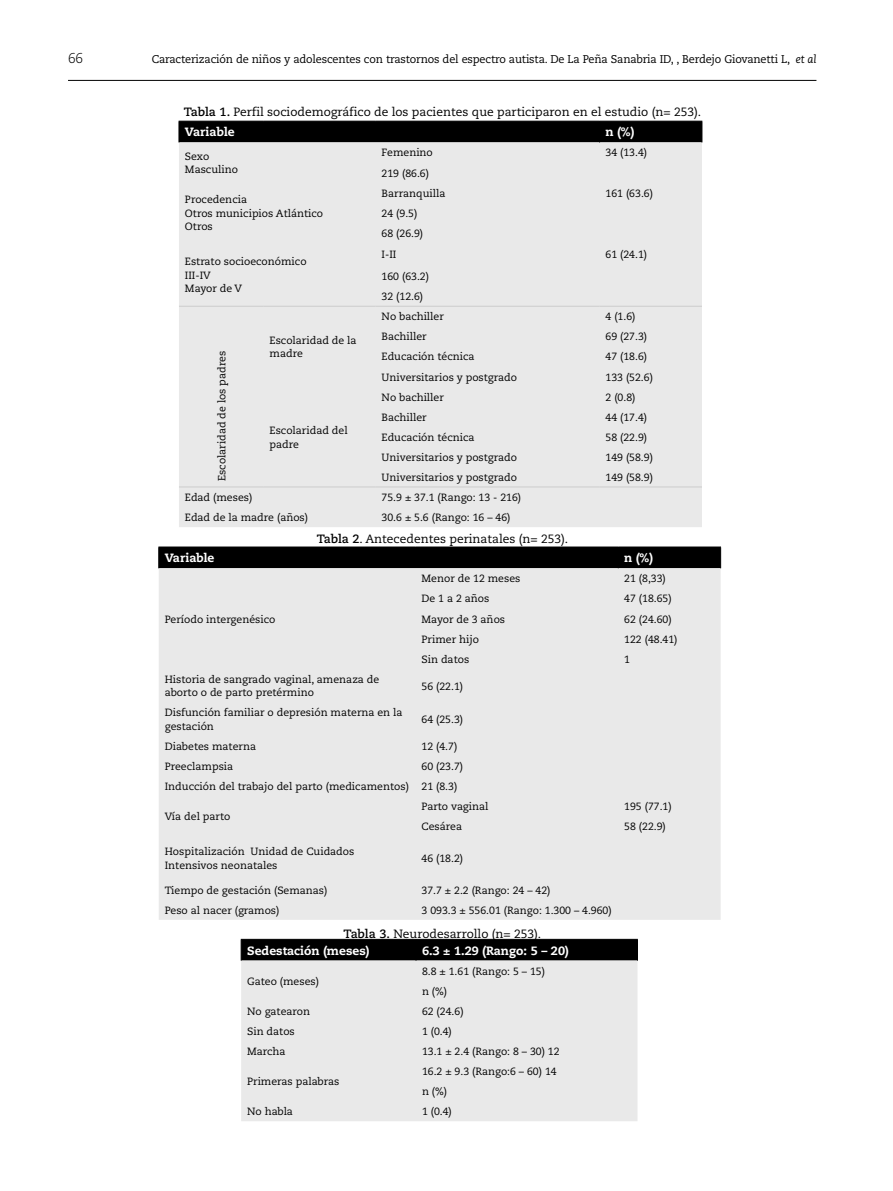
<style>
.page{position:relative;width:893px;height:1191px;background:#fff}
.page>*{position:absolute;margin:0;border:0;box-sizing:border-box;transform-origin:0 0}
.t1{font:300 14.25px "Caecilia LT Std";color:#000}
.t2{font:12px "Caecilia LT Std";color:#000}
.t3{font:800 12px "Caecilia LT Std";color:#fff}
.t4{font:11.25px "Caecilia LT Std";letter-spacing:-.015em;color:#000}
.t5{font:10.5px/13.5px "Caecilia LT Std";color:#000}
.s1{font-style:italic}
.s2{font-weight:700}
</style>
<div class="page">
<hr style="left:68px;top:80px;width:748px;height:1px;background:#000">
<div style="left:179px;top:142px;width:523px;height:385px;background:#e9e9e9"></div>
<div style="left:179px;top:121px;width:524px;height:21px;background:#000"></div>
<hr style="left:179px;top:306px;width:85px;height:1px;background:#ccc">
<hr style="left:179px;top:486px;width:85px;height:1px;background:#ccc">
<hr style="left:264px;top:306px;width:112px;height:1px;background:#ccc">
<hr style="left:376px;top:306px;width:224px;height:1px;background:#ccc">
<hr style="left:600px;top:306px;width:102px;height:1px;background:#ccc">
<hr style="left:264px;top:486px;width:112px;height:1px;background:#ccc">
<hr style="left:376px;top:486px;width:224px;height:1px;background:#ccc">
<hr style="left:600px;top:486px;width:102px;height:1px;background:#ccc">
<div style="left:159px;top:568px;width:562px;height:351px;background:#e9e9e9"></div>
<hr style="left:158px;top:546px;width:258px;height:1px;background:#000">
<hr style="left:416px;top:546px;width:202px;height:1px;background:#000">
<hr style="left:618px;top:546px;width:103px;height:1px;background:#000">
<div style="left:158px;top:547px;width:563px;height:21px;background:#000"></div>
<div style="left:241px;top:960px;width:396px;height:161px;background:#e9e9e9"></div>
<div style="left:241px;top:940px;width:397px;height:20px;background:#000"></div>
<hr style="left:241px;top:939px;width:175px;height:1px;background:#000">
<hr style="left:416px;top:939px;width:222px;height:1px;background:#000">
<h1 class="t1" style="left:68px;top:50px;width:17px">66</h1>
<p class="t4" style="left:152px;top:53px;width:666px">Caracterización de niños y adolescentes con trastornos del espectro autista. De La Peña Sanabria ID, , Berdejo Giovanetti L, <span class="s1">et al</span></p>
<p class="t2" style="left:184px;top:105px;width:519px"><span class="s2">Tabla 1.</span> Perfil sociodemográfico de los pacientes que participaron en el estudio (n= 253).</p>
<p class="t3" style="left:185px;top:125px;width:51px">Variable</p>
<p class="t3" style="left:606px;top:125px;width:30px">n (%)</p>
<p class="t5" style="left:185px;top:150px;width:55px">Sexo<br>Masculino</p>
<p class="t5" style="left:382px;top:146px;width:53px">Femenino</p>
<p class="t5" style="left:606px;top:146px;width:43px">34 (13.4)</p>
<p class="t5" style="left:382px;top:166px;width:49px">219 (86.6)</p>
<p class="t5" style="left:185px;top:193px;width:140px">Procedencia<br>Otros municipios Atlántico<br>Otros</p>
<p class="t5" style="left:185px;top:255px;width:123px">Estrato socioeconómico<br>III-IV<br>Mayor de V</p>
<p class="t5" style="left:215px;top:481px;width:131px;rotate:-90deg">Escolaridad de los padres</p>
<p class="t5" style="left:270px;top:333px;width:88px">Escolaridad de la madre</p>
<p class="t5" style="left:270px;top:424px;width:79px">Escolaridad del padre</p>
<p class="t5" style="left:382px;top:186px;width:65px">Barranquilla</p>
<p class="t5" style="left:606px;top:186px;width:49px">161 (63.6)</p>
<p class="t5" style="left:382px;top:203px;width:43px;line-height:20.1px">24 (9.5)<br>68 (26.9)</p>
<p class="t5" style="left:382px;top:248px;width:16px">I-II</p>
<p class="t5" style="left:606px;top:248px;width:43px">61 (24.1)</p>
<p class="t5" style="left:382px;top:267px;width:49px;line-height:20.1px">160 (63.2)<br>32 (12.6)</p>
<p class="t5" style="left:382px;top:310px;width:64px">No bachiller</p>
<p class="t5" style="left:606px;top:310px;width:31px">4 (1.6)</p>
<p class="t5" style="left:382px;top:330px;width:47px">Bachiller</p>
<p class="t5" style="left:606px;top:330px;width:43px">69 (27.3)</p>
<p class="t5" style="left:382px;top:350px;width:94px">Educación técnica</p>
<p class="t5" style="left:606px;top:350px;width:43px">47 (18.6)</p>
<p class="t5" style="left:382px;top:370px;width:137px">Universitarios y postgrado</p>
<p class="t5" style="left:606px;top:370px;width:49px">133 (52.6)</p>
<p class="t5" style="left:382px;top:390px;width:64px">No bachiller</p>
<p class="t5" style="left:606px;top:390px;width:31px">2 (0.8)</p>
<p class="t5" style="left:382px;top:410px;width:47px">Bachiller</p>
<p class="t5" style="left:606px;top:410px;width:43px">44 (17.4)</p>
<p class="t5" style="left:382px;top:430px;width:94px">Educación técnica</p>
<p class="t5" style="left:606px;top:430px;width:43px">58 (22.9)</p>
<p class="t5" style="left:382px;top:451px;width:137px">Universitarios y postgrado</p>
<p class="t5" style="left:606px;top:451px;width:49px">149 (58.9)</p>
<p class="t5" style="left:382px;top:471px;width:137px">Universitarios y postgrado</p>
<p class="t5" style="left:606px;top:471px;width:49px">149 (58.9)</p>
<p class="t5" style="left:185px;top:491px;width:69px">Edad (meses)</p>
<p class="t5" style="left:382px;top:491px;width:141px">75.9 ± 37.1 (Rango: 13 - 216)</p>
<p class="t5" style="left:185px;top:511px;width:125px">Edad de la madre (años)</p>
<p class="t5" style="left:382px;top:511px;width:130px">30.6 ± 5.6 (Rango: 16 – 46)</p>
<p class="t2" style="left:317px;top:531px;width:253px"><span class="s2">Tabla 2</span>. Antecedentes perinatales (n= 253).</p>
<p class="t3" style="left:165px;top:550px;width:51px">Variable</p>
<p class="t3" style="left:624px;top:550px;width:30px">n (%)</p>
<p class="t5" style="left:165px;top:612px;width:112px">Período intergenésico</p>
<p class="t5" style="left:422px;top:572px;width:100px">Menor de 12 meses</p>
<p class="t5" style="left:624px;top:572px;width:43px">21 (8,33)</p>
<p class="t5" style="left:422px;top:592px;width:69px">De 1 a 2 años</p>
<p class="t5" style="left:624px;top:592px;width:49px">47 (18.65)</p>
<p class="t5" style="left:422px;top:612px;width:85px">Mayor de 3 años</p>
<p class="t5" style="left:624px;top:612px;width:49px">62 (24.60)</p>
<p class="t5" style="left:422px;top:632px;width:59px">Primer hijo</p>
<p class="t5" style="left:624px;top:632px;width:55px">122 (48.41)</p>
<p class="t5" style="left:422px;top:652px;width:49px">Sin datos</p>
<p class="t5" style="left:624px;top:652px;width:7px">1</p>
<p class="t5" style="left:165px;top:672px;width:216px">Historia de sangrado vaginal, amenaza de aborto o de parto pretérmino</p>
<p class="t5" style="left:422px;top:679px;width:43px">56 (22.1)</p>
<p class="t5" style="left:165px;top:706px;width:239px">Disfunción familiar o depresión materna en la gestación</p>
<p class="t5" style="left:422px;top:713px;width:43px">64 (25.3)</p>
<p class="t5" style="left:165px;top:739px;width:93px">Diabetes materna</p>
<p class="t5" style="left:422px;top:739px;width:37px">12 (4.7)</p>
<p class="t5" style="left:165px;top:760px;width:70px">Preeclampsia</p>
<p class="t5" style="left:165px;top:756px;width:300px;line-height:20.1px;text-indent:257px">60 (23.7)<br>Inducción del trabajo del parto (medicamentos) 21 (8.3)</p>
<p class="t5" style="left:165px;top:810px;width:67px">Vía del parto</p>
<p class="t5" style="left:422px;top:800px;width:68px">Parto vaginal</p>
<p class="t5" style="left:624px;top:800px;width:49px">195 (77.1)</p>
<p class="t5" style="left:422px;top:820px;width:42px">Cesárea</p>
<p class="t5" style="left:624px;top:820px;width:43px">58 (22.9)</p>
<p class="t5" style="left:165px;top:845px;width:191px">Hospitalización Unidad de Cuidados<br>Intensivos neonatales</p>
<p class="t5" style="left:422px;top:851px;width:43px">46 (18.2)</p>
<p class="t5" style="left:165px;top:883px;width:164px">Tiempo de gestación (Semanas)</p>
<p class="t5" style="left:422px;top:883px;width:130px">37.7 ± 2.2 (Rango: 24 – 42)</p>
<p class="t5" style="left:165px;top:903px;width:116px">Peso al nacer (gramos)</p>
<p class="t5" style="left:422px;top:903px;width:192px">3 093.3 ± 556.01 (Rango: 1.300 – 4.960)</p>
<p class="t2" style="left:344px;top:926px;width:199px"><span class="s2">Tabla 3.</span> Neurodesarrollo (n= 253).</p>
<p class="t3" style="left:247px;top:943px;width:124px">Sedestación (meses)</p>
<p class="t3" style="left:422px;top:943px;width:148px">6.3 ± 1.29 (Rango: 5 – 20)</p>
<p class="t5" style="left:247px;top:974px;width:73px">Gateo (meses)</p>
<p class="t5" style="left:422px;top:961px;width:125px;line-height:20.1px">8.8 ± 1.61 (Rango: 5 – 15) n (%)</p>
<p class="t5" style="left:247px;top:1004px;width:64px">No gatearon</p>
<p class="t5" style="left:422px;top:1004px;width:43px">62 (24.6)</p>
<p class="t5" style="left:247px;top:1024px;width:49px">Sin datos</p>
<p class="t5" style="left:422px;top:1024px;width:31px">1 (0.4)</p>
<p class="t5" style="left:247px;top:1044px;width:40px">Marcha</p>
<p class="t5" style="left:422px;top:1044px;width:139px">13.1 ± 2.4 (Rango: 8 – 30) 12</p>
<p class="t5" style="left:247px;top:1075px;width:94px">Primeras palabras</p>
<p class="t5" style="left:422px;top:1061px;width:136px;line-height:20.1px">16.2 ± 9.3 (Rango:6 – 60) 14 n (%)</p>
<p class="t5" style="left:247px;top:1105px;width:47px">No habla</p>
<p class="t5" style="left:422px;top:1105px;width:31px">1 (0.4)</p>
</div>
